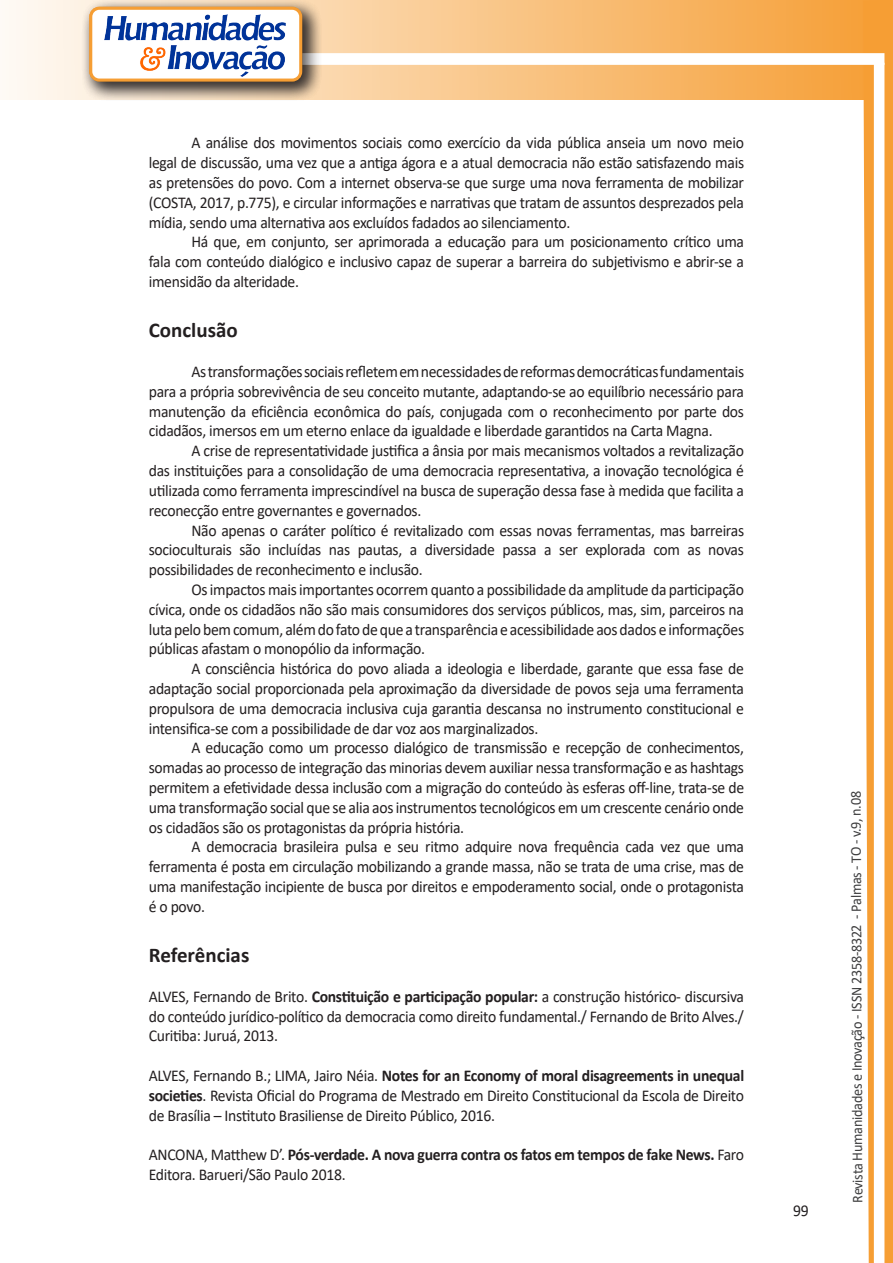
<style>
.page{position:relative;width:893px;height:1263px;background:#fff}
.page>*{position:absolute;margin:0;border:0;box-sizing:border-box;transform-origin:0 0}
.Titulo_2{font:700 21px "Calibri";color:#231f20}
.texto{font:16.5px/19.8px "Calibri";letter-spacing:-.02em;color:#231f20;text-align:justify;scale:.95 1}
.texto-2{font:700 16.5px/19.8px "Calibri";letter-spacing:-.02em;color:#231f20;scale:.95 1}
.t1{font:15px "Calibri";letter-spacing:-.025em;color:#3e3e3f;scale:.95 1}
.s1{font-weight:700}
.s2{font-weight:400}
</style>
<div class="page">
<svg style="left:5px;top:0;width:858px;height:100px;background:#f9c484"></svg>
<div style="left:302px;top:53px;width:582px;height:12px;background:#fff;border:2px solid #fff"></div>
<svg style="left:863px;top:0;width:30px;height:1263px"></svg>
<div style="left:81px;top:0;width:241px;height:102px;background:#231f20;opacity:.75"></div>
<div style="left:91px;top:8px;width:210px;height:72px;background:#fff;border-radius:9px"></div>
<img style="left:104px;top:14px;width:181px;height:62px">
<div style="left:89px;top:7px;width:213px;height:75px;border:3px solid #f69e34;border-radius:9px"></div>
<p class="texto" style="left:149px;top:133px;width:628px;text-indent:43px">A aná lise dos movimentos sociais como exercício da vida pública anseia um novo meio legal de discussão, uma vez que a antiga ágora e a atual democracia não estão satisfazendo mais as pretensões do povo. Com a internet observa-se que surge uma nova ferramenta de mobilizar (COSTA, 2017, p.775), e circular informações e narrativas que tratam de assuntos desprezados pela mídia, sendo uma alternativa aos excluídos fadados ao silenciamento.</p>
<p class="texto" style="left:149px;top:232px;width:628px;text-indent:43px">Há que, em conjunto, ser aprimorada a educação para um posicionamento crítico uma fala com conteúdo dialógico e inclusivo capaz de superar a barreira do subjetivismo e abrir-se a imensidão da alteridade.</p>
<p class="Titulo_2" style="left:149px;top:316px;width:90px">Conclusão</p>
<p class="texto" style="left:149px;top:361px;width:628px;text-indent:43px">As transformações sociais refletem em necessidades de reformas democráticas fundamentais para a própria sobrevivência de seu conceito mutante, adaptando-se ao equilíbrio necessá rio para manutenção da eficiência econômica do país, conjugada com o reconhecimento por parte dos cidadãos, imersos em um eterno enlace da igualdade e liberdade garantidos na Carta Magna.</p>
<p class="texto" style="left:149px;top:440px;width:628px;text-indent:43px">A crise de representatividade justifica a ânsia por mais mecanismos voltados a revitalização das instituições para a consolidação de uma democracia representativa, a inovação tecnológica é utilizada como ferramenta imprescindível na busca de superação dessa fase à medida que facilita a reconecção entre governantes e governados.</p>
<p class="texto" style="left:149px;top:520px;width:628px;text-indent:43px">Não apenas o caráter político é revitalizado com essas novas ferramentas, mas barreiras socioculturais são incluídas nas pautas, a diversidade passa a ser explorada com as novas possibilidades de reconhecimento e inclusão.</p>
<p class="texto" style="left:149px;top:579px;width:628px;text-indent:43px">Os impactos mais importantes ocorrem quanto a possibilidade da amplitude da participação cívica, onde os cidadãos não são mais consumidores dos serviços públicos, mas, sim, parceiros na luta pelo bem comum, além do fato de que a transparência e acessibilidade aos dados e informações públicas afastam o monopólio da informação.</p>
<p class="texto" style="left:149px;top:658px;width:628px;text-indent:43px">A consciência histórica do povo aliada a ideologia e liberdade, garante que essa fase de adaptação social proporcionada pela aproximação da diversidade de povos seja uma ferramenta propulsora de uma democracia inclusiva cuja garantia descansa no instrumento constitucional e intensifica-se com a possibilidade de dar voz aos marginalizados.</p>
<p class="texto" style="left:149px;top:737px;width:628px;text-indent:43px">A educação como um processo dialógico de transmissão e recepção de conhecimentos, somadas ao processo de integração das minorias devem auxiliar nessa transformação e as hashtags permitem a efetividade dessa inclusão com a migração do conteúdo às esferas off-line, trata-se de uma transformação social que se alia aos instrumentos tecnológicos em um crescente cená rio onde os cidadãos são os protagonistas da própria história.</p>
<p class="texto" style="left:149px;top:836px;width:628px;text-indent:43px">A democracia brasileira pulsa e seu ritmo adquire nova frequência cada vez que uma ferramenta é posta em circulação mobilizando a grande massa, não se trata de uma crise, mas de uma manifestação incipiente de busca por direitos e empoderamento social, onde o protagonista é o povo.</p>
<p class="Titulo_2" style="left:149px;top:940px;width:102px">Referências</p>
<p class="texto" style="left:149px;top:986px;width:628px">ALVES, Fernando de Brito. <span class="s1">Constituição e participação popular:</span> a construção histórico- discursiva do conteúdo jurídico-político da democracia como direito fundamental./ Fernando de Brito Alves./ Curitiba: Juruá, 2013.</p>
<p class="texto" style="left:149px;top:1065px;width:628px">ALVES, Fernando B.; LIMA, Jairo Néia. <span class="s1">Notes for an Economy of moral disagreements in unequal societies</span>. Revista Oficial do Programa de Mestrado em Direito Constitucional da Escola de Direito de Brasília – Instituto Brasiliense de Direito Público, 2016.</p>
<p class="texto-2" style="left:149px;top:1144px;width:628px"><span class="s2">ANCONA, Matthew D’.</span> Pós-verdade. A nova guerra contra os fatos em tempos de fake News. <span class="s2">Faro<br>Editora. Barueri/São Paulo 2018.</span></p>
<p class="texto" style="left:793px;top:1200px;width:18px">99</p>
<p class="t1" style="left:846px;top:1203px;width:435px;rotate:-90deg">Revista Humanidades e Inovação - ISSN 2358-8322 - Palmas - TO - v.9, n.08</p>
</div>
